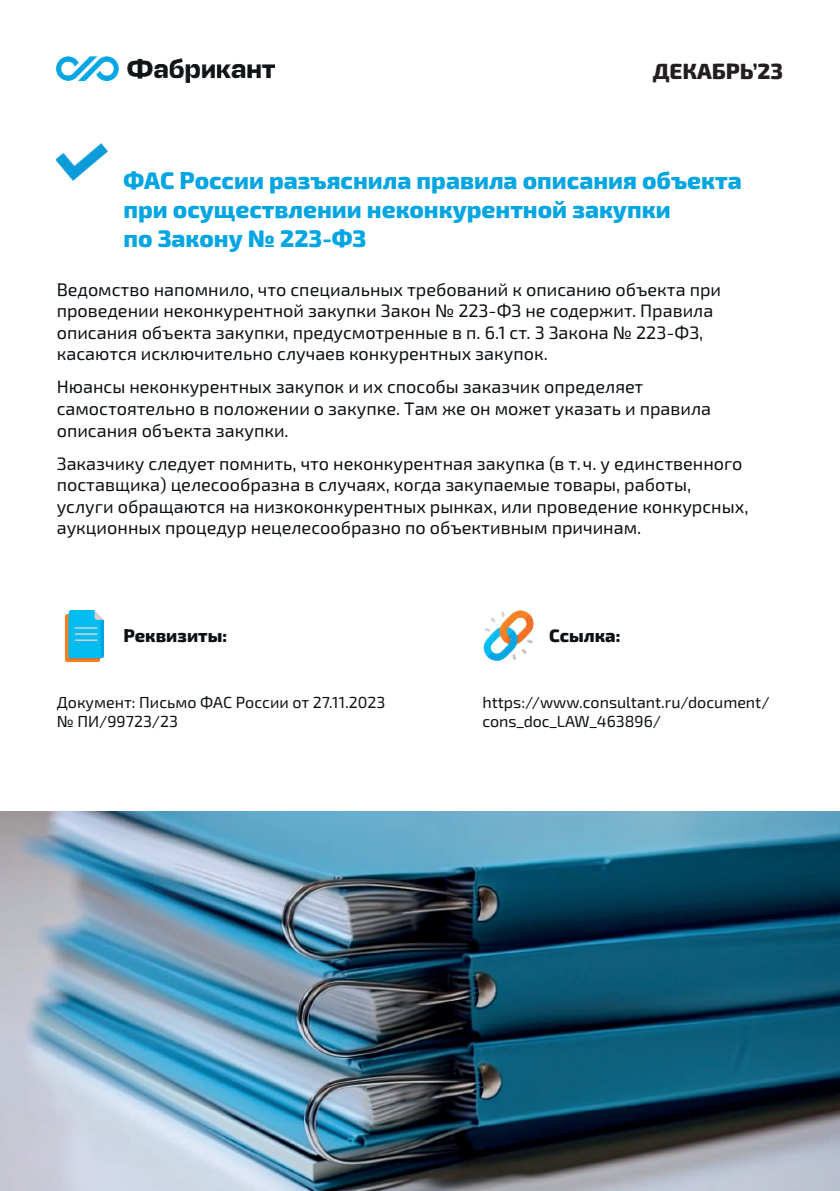
<style>
.page{position:relative;width:840px;height:1191px;background:#fff}
.page>*{position:absolute;margin:0;border:0;box-sizing:border-box;transform-origin:0 0}
.t1{font:800 24px/28.8px "Exo 2";color:#00a5e2}
.t2{font:800 22px "Exo 2";color:#231f20}
.t3{font:18px/21.6px "Exo 2";color:#0d1114}
.t4{font:800 18px "Exo 2";color:#0d1114}
.t5{font:16px/19.2px "Exo 2";color:#0d1114}
</style>
<div class="page">
<img style="left:57px;top:57px;width:217px;height:25px">
<img style="left:57px;top:143px;width:50px;height:37px">
<img style="left:64px;top:611px;width:39px;height:52px">
<img style="left:483px;top:611px;width:50px;height:49px">
<img style="left:0;top:811px;width:839px;height:380px">
<p class="t2" style="left:652px;top:56px;width:132px">ДЕКАБРЬ’23</p>
<h1 class="t1" style="left:123px;top:166px;width:619px">ФАС России разъяснила правила описания объекта при осуществлении неконкурентной закупки<br>по Закону № 223-ФЗ</h1>
<p class="t3" style="left:57px;top:278px;width:665px">Ведомство напомнило, что специальных требований к описанию объекта при проведении неконкурентной закупки Закон № 223-ФЗ не содержит. Правила описания объекта закупки, предусмотренные в п. 6.1 ст. 3 Закона № 223-ФЗ, касаются исключительно случаев конкурентных закупок.</p>
<p class="t3" style="left:57px;top:376px;width:655px">Нюансы неконкурентных закупок и их способы заказчик определяет самостоятельно в положении о закупке. Там же он может указать и правила описания объекта закупки.</p>
<p class="t3" style="left:57px;top:452px;width:692px">Заказчику следует помнить, что неконкурентная закупка (в т. ч. у единственного поставщика) целесообразна в случаях, когда закупаемые товары, работы, услуги обращаются на низкоконкурентных рынках, или проведение конкурсных, аукционных процедур нецелесообразно по объективным причинам.</p>
<p class="t4" style="left:123px;top:623px;width:105px">Реквизиты:</p>
<p class="t4" style="left:549px;top:623px;width:73px">Ссылка:</p>
<p class="t5" style="left:57px;top:692px;width:330px">Документ: Письмо ФАС России от 27.11.2023 № ПИ/99723/23</p>
<p class="t5" style="left:482px;top:692px;width:288px">https://www.consultant.ru/document/ cons_doc_LAW_463896/</p>
</div>
